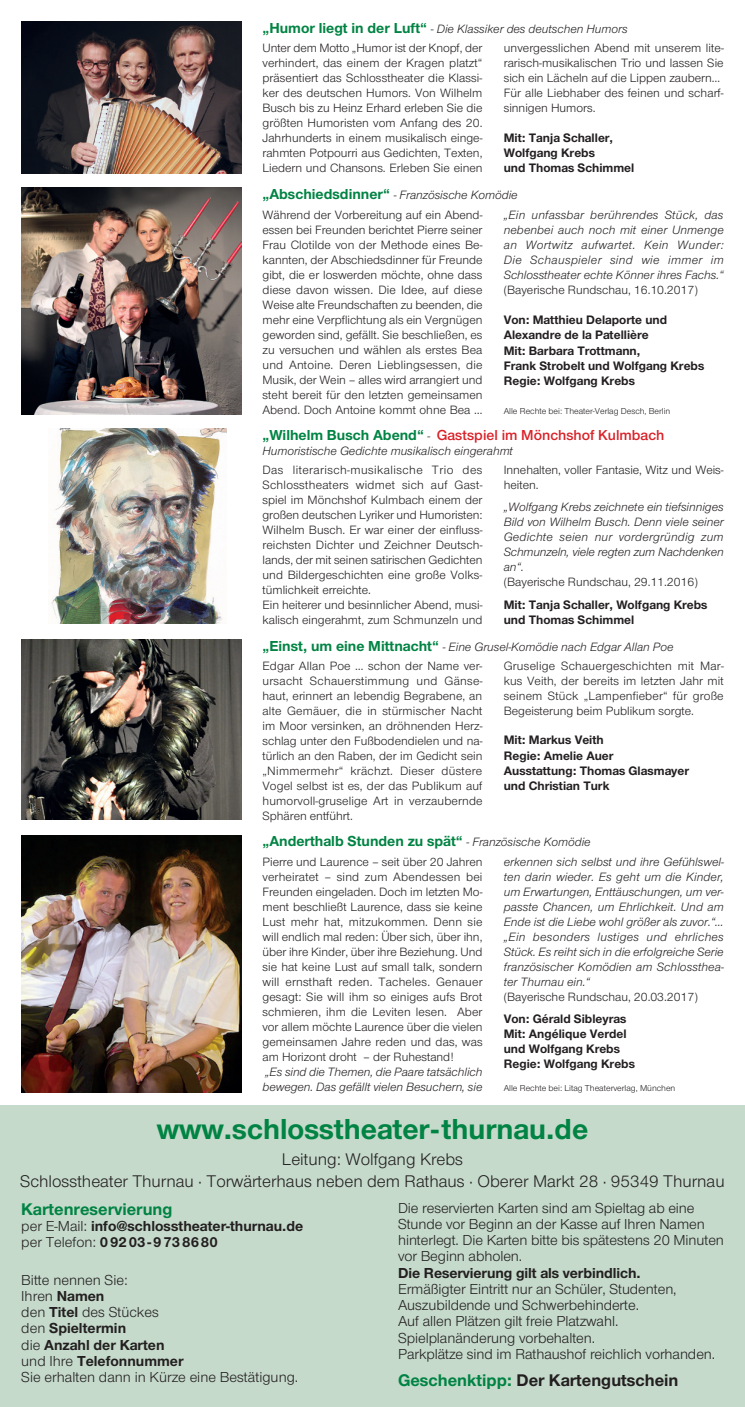
<style>
.page{position:relative;width:745px;height:1407px;background:#fff}
.page>*{position:absolute;margin:0;border:0;box-sizing:border-box;transform-origin:0 0}
.t1{font:700 30px "Nimbus Sans Novus T";color:#008343}
.t2{font:17.5px/22.5px "Nimbus Sans Novus T";color:#231f20;text-align:center}
.t3{font:700 17.5px "Nimbus Sans Novus T";color:#231f20}
.t4{font:700 17.5px "Nimbus Sans Novus T";color:#008343}
.t5{font:15px/16.2px "Nimbus Sans Novus T";letter-spacing:-.005em;color:#231f20}
.t6{font:700 15px/16.2px "Nimbus Sans Novus T";color:#231f20}
.t7{font:600 15px "Nimbus Sans Novus T";color:#da2128}
.t8{font:700 15px "Nimbus Sans Novus T";color:#008343}
.t9{font:700 12.75px/15.2px "Nimbus Sans Novus T";color:#231f20}
.t10{font:12.5px/15px "Nimbus Sans Novus T";color:#231f20;text-align:justify}
.t11{font:italic 12.5px/15px "Nimbus Sans Novus T";color:#231f20;text-align:justify}
.t12{font:8.88px "Nimbus Sans Novus T";color:#231f20}
.s1{font-weight:700;font-style:normal;font-size:15px;color:#008343}
.s2{font-weight:700;color:#008343}
.s3{font-weight:400;font-style:italic;font-size:12.5px;color:#231f20}
.s4{font-weight:400}
.s5{font-weight:700}
.s6{color:#008343}
</style>
<div class="page">
<div style="left:0;top:1106px;width:744px;height:301px;background:#c5dacb"></div>
<img style="left:21px;top:640px;width:220px;height:179px">
<img style="left:21px;top:835px;width:220px;height:257px">
<img style="left:51px;top:428px;width:175px;height:195px">
<img style="left:21px;top:21px;width:220px;height:153px">
<img style="left:21px;top:188px;width:220px;height:226px">
<p class="t11" style="left:262px;top:21px;width:366px"><span class="s1">„Humor liegt in der Luft“</span> - Die Klassiker des deutschen Humors</p>
<p class="t10" style="left:262px;top:40px;width:221px">Unter dem Motto „Humor ist der Knopf, der verhindert, das einem der Kragen platzt“ präsentiert das Schlosstheater die Klassi&shy;ker des deutschen Humors. Von Wilhelm Busch bis zu Heinz Erhard erleben Sie die größten Humoristen vom Anfang des 20.<br>Jahrhunderts in einem musikalisch einge&shy;rahmten Potpourri aus Gedichten, Texten, Liedern und Chansons. Erleben Sie einen</p>
<p class="t11" style="left:503px;top:185px;width:221px;line-height:19.4px;text-indent:-241px"><span class="s1">„Abschiedsdinner“</span> - Französische Komödie<br>„Ein unfassbar berührendes Stück, das</p>
<p class="t11" style="left:503px;top:222px;width:221px">nebenbei auch noch mit einer Unmenge an Wortwitz aufwartet. Kein Wunder:<br>Die Schauspieler sind wie immer im Schlosstheater echte Könner ihres Fachs.“</p>
<p class="t10" style="left:503px;top:282px;width:195px">(Bayerische Rundschau, 16.10.2017)</p>
<p class="t9" style="left:503px;top:312px;width:202px">Von: Matthieu Delaporte und<br>Alexandre de la Patellière<br>Mit: Barbara Trottmann,<br>Frank Strobelt und Wolfgang Krebs<br>Regie: Wolfgang Krebs</p>
<p class="t12" style="left:503px;top:405px;width:168px">Alle Rechte bei: Theater-Verlag Desch, Berlin</p>
<p class="t10" style="left:503px;top:40px;width:221px;text-align:left">unvergesslichen Abend mit unserem lite&shy;rarisch-musikalischen Trio und lassen Sie sich ein Lächeln auf die Lippen zaubern… Für alle Liebhaber des feinen und scharf&shy;sinnigen Humors.</p>
<p class="t9" style="left:503px;top:130px;width:132px">Mit: Tanja Schaller,<br>Wolfgang Krebs<br>und Thomas Schimmel</p>
<p class="t10" style="left:262px;top:207px;width:221px">Während der Vorbereitung auf ein Abend&shy;essen bei Freunden berichtet Pierre seiner Frau Clotilde von der Methode eines Be&shy;kannten, der Abschiedsdinner für Freunde gibt, die er loswerden möchte, ohne dass diese davon wissen. Die Idee, auf diese Weise alte Freundschaften zu beenden, die mehr eine Verpflichtung als ein Vergnügen geworden sind, gefällt. Sie beschließen, es zu versuchen und wählen als erstes Bea und Antoine. Deren Lieblingsessen, die Musik, der Wein – alles wird arrangiert und steht bereit für den letzten gemeinsamen Abend. Doch Antoine kommt ohne Bea …</p>
<p class="t7" style="left:262px;top:426px;width:403px"><span class="s2">„Wilhelm Busch Abend“</span> <span class="s3">-</span> Gastspiel im Mönchshof Kulmbach</p>
<p class="t11" style="left:262px;top:443px;width:252px">Humoristische Gedichte musikalisch eingerahmt</p>
<p class="t10" style="left:262px;top:462px;width:221px;text-align:left">Das literarisch-musikalische Trio des Schlosstheaters widmet sich auf Gast&shy;spiel im Mönchshof Kulmbach einem der großen deutschen Lyriker und Humoristen:<br>Wilhelm Busch. Er war einer der einfluss&shy;reichsten Dichter und Zeichner Deutsch&shy;lands, der mit seinen satirischen Gedichten und Bildergeschichten eine große Volks&shy;tümlichkeit erreichte.<br>Ein heiterer und besinnlicher Abend, musi&shy;kalisch eingerahmt, zum Schmunzeln und</p>
<p class="t10" style="left:503px;top:462px;width:221px">Innehalten, voller Fantasie, Witz und Weis&shy;heiten.</p>
<p class="t11" style="left:503px;top:499px;width:221px">„Wolfgang Krebs zeichnete ein tiefsinniges Bild von Wilhelm Busch. Denn viele seiner Gedichte seien nur vordergründig zum Schmunzeln, viele regten zum Nachdenken an“.</p>
<p class="t10" style="left:503px;top:574px;width:195px">(Bayerische Rundschau, 29.11.2016)</p>
<p class="t9" style="left:503px;top:597px;width:205px">Mit: Tanja Schaller, Wolfgang Krebs und Thomas Schimmel</p>
<p class="t11" style="left:262px;top:639px;width:412px"><span class="s1">„Einst, um eine Mittnacht“</span> - Eine Grusel-Komödie nach Edgar Allan Poe</p>
<p class="t10" style="left:262px;top:658px;width:221px">Edgar Allan Poe … schon der Name ver&shy;ursacht Schauerstimmung und Gänse&shy;haut, erinnert an lebendig Begrabene, an alte Gemäuer, die in stürmischer Nacht im Moor versinken, an dröhnenden Herz&shy;schlag unter den Fußbodendielen und na&shy;türlich an den Raben, der im Gedicht sein „Nimmermehr“ krächzt. Dieser düstere Vogel selbst ist es, der das Publikum auf humorvoll-gruselige Art in verzaubernde Sphären entführt.</p>
<p class="t10" style="left:503px;top:658px;width:221px">Gruselige Schauergeschichten mit Mar&shy;kus Veith, der bereits im letzten Jahr mit seinem Stück „Lampenfieber“ für große Begeisterung beim Publikum sorgte.</p>
<p class="t9" style="left:503px;top:732px;width:187px">Mit: Markus Veith<br>Regie: Amelie Auer<br>Ausstattung: Thomas Glasmayer und Christian Turk</p>
<p class="t8" style="left:262px;top:832px;width:329px">„Anderthalb Stunden zu spät“ <span class="s3">- Französische Komödie</span></p>
<p class="t10" style="left:262px;top:854px;width:221px">Pierre und Laurence – seit über 20 Jahren verheiratet – sind zum Abendessen bei Freunden eingeladen. Doch im letzten Mo&shy;ment beschließt Laurence, dass sie keine Lust mehr hat, mitzukommen. Denn sie will endlich mal reden: Über sich, über ihn, über ihre Kinder, über ihre Beziehung. Und sie hat keine Lust auf small talk, sondern will ernsthaft reden. Tacheles. Genauer gesagt: Sie will ihm so einiges aufs Brot schmieren, ihm die Leviten lesen. Aber vor allem möchte Laurence über die vielen gemeinsamen Jahre reden und das, was am Horizont droht – der Ruhestand!</p>
<p class="t11" style="left:262px;top:1064px;width:221px">„Es sind die Themen, die Paare tatsächlich bewegen. Das gefällt vielen Besuchern, sie</p>
<p class="t11" style="left:503px;top:854px;width:221px">erkennen sich selbst und ihre Gefühlswel&shy;ten darin wieder. Es geht um die Kinder, um Erwartungen, Enttäuschungen, um ver&shy;passte Chancen, um Ehrlichkeit. Und am Ende ist die Liebe wohl größer als zuvor.“… „Ein besonders lustiges und ehrliches Stück. Es reiht sich in die erfolgreiche Serie französischer Komödien am Schlossthea&shy;ter Thurnau ein.“</p>
<p class="t10" style="left:503px;top:989px;width:195px">(Bayerische Rundschau, 20.03.2017)</p>
<p class="t9" style="left:503px;top:1011px;width:133px">Von: Gérald Sibleyras<br>Mit: Angélique Verdel und Wolfgang Krebs<br>Regie: Wolfgang Krebs</p>
<p class="t12" style="left:503px;top:1082px;width:173px">Alle Rechte bei: Litag Theaterverlag, München</p>
<h1 class="t1" style="left:157px;top:1111px;width:433px">www.schlosstheater-thurnau.de</h1>
<h2 class="t2" style="left:20px;top:1147px;width:705px">Leitung: Wolfgang Krebs<br>Schlosstheater Thurnau · Torwärterhaus neben dem Rathaus · Oberer Markt 28 · 95349 Thurnau</h2>
<h2 class="t4" style="left:21px;top:1198px;width:153px">Kartenreservierung</h2>
<p class="t6" style="left:21px;top:1217px;width:283px"><span class="s4">per E-Mail:</span> info@schlosstheater-thurnau.de <span class="s4">per Telefon:</span> 09203-9738680</p>
<p class="t5" style="left:21px;top:1271px;width:278px">Bitte nennen Sie:<br>Ihren <span class="s5">Namen<br></span>den <span class="s5">Titel</span> des Stückes<br>den <span class="s5">Spieltermin<br></span>die <span class="s5">Anzahl der Karten<br></span>und Ihre <span class="s5">Telefonnummer<br></span>Sie erhalten dann in Kürze eine Bestätigung.</p>
<p class="t5" style="left:398px;top:1199px;width:327px">Die reservierten Karten sind am Spieltag ab eine Stunde vor Beginn an der Kasse auf Ihren Namen hinterlegt. Die Karten bitte bis spätestens 20 Minuten vor Beginn abholen.</p>
<p class="t6" style="left:398px;top:1264px;width:244px">Die Reservierung gilt als verbindlich.</p>
<p class="t5" style="left:398px;top:1280px;width:318px">Ermäßigter Eintritt nur an Schüler, Studenten, Auszubildende und Schwerbehinderte.<br>Auf allen Plätzen gilt freie Platzwahl.<br>Spielplanänderung vorbehalten.<br>Parkplätze sind im Rathaushof reichlich vorhanden.</p>
<h2 class="t3" style="left:398px;top:1369px;width:282px"><span class="s6">Geschenktipp:</span> Der Kartengutschein</h2>
</div>
